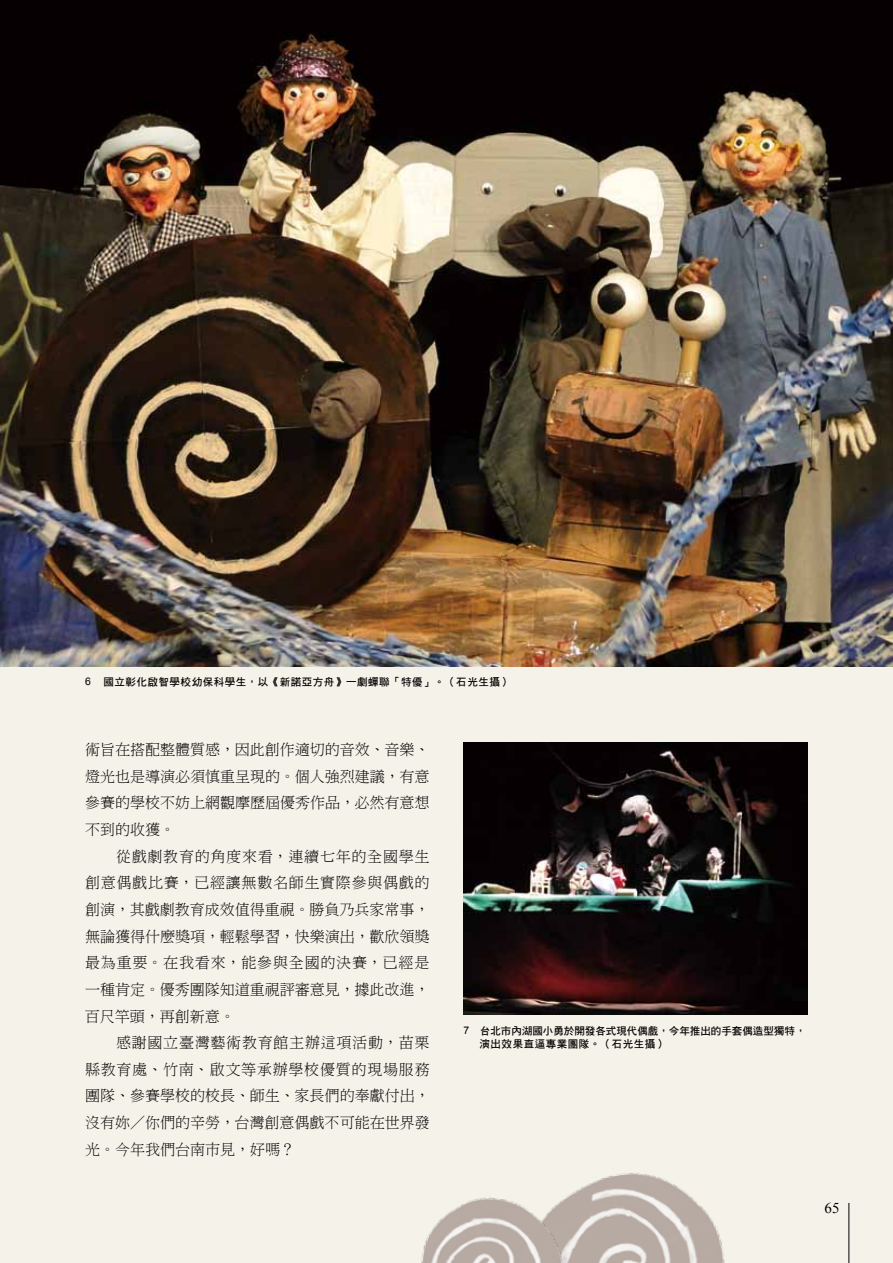
<style>
.page{position:relative;width:893px;height:1263px;background:#f5f2e9}
.page>*{position:absolute;margin:0;border:0;box-sizing:border-box;transform-origin:0 0}
.t1{font:15px/26.7px "DF Ming Lt HKP BF";color:#000;text-align:justify}
.t2{font:15px "Times New Roman";color:#000}
.t3{font:10.5px/13.5px "DF Hei Bd HKP BF";color:#000}
.t4{font:10.5px "DF Hei Bd HKP BF";letter-spacing:.05em;color:#000}
.s1{font-family:"Arial"}
</style>
<div class="page">
<hr style="left:849px;top:1203px;width:1px;height:60px;background:#000">
<img style="left:589px;top:1173px;width:136px;height:90px">
<img style="left:421px;top:1184px;width:172px;height:79px">
<img style="left:0;top:0;width:893px;height:666px">
<img style="left:463px;top:742px;width:345px;height:272px">
<p class="t4" style="left:85px;top:676px;width:427px"><span class="s1">6</span> 國立彰化啟智學校幼保科學生，以《新諾亞方舟》一劇蟬聯「特優」。（石光生攝）</p>
<p class="t1" style="left:85px;top:737px;width:346px">術旨在搭配整體質感，因此創作適切的音效、音樂、燈光也是導演必須慎重呈現的。個人強烈建議，有意參賽的學校不妨上網觀摩歷屆優秀作品，必然有意想不到的收獲。</p>
<p class="t1" style="left:85px;top:843px;width:346px;text-indent:31px">從戲劇教育的角度來看，連續七年的全國學生創意偶戲比賽，已經讓無數名師生實際參與偶戲的創演，其戲劇教育成效值得重視。勝負乃兵家常事，無論獲得什麼獎項，輕鬆學習，快樂演出，歡欣領獎最為重要。在我看來，能參與全國的決賽，已經是一種肯定。優秀團隊知道重視評審意見，據此改進，百尺竿頭，再創新意。</p>
<p class="t1" style="left:85px;top:1030px;width:346px;text-indent:31px">感謝國立臺灣藝術教育館主辦這項活動，苗栗縣教育處、竹南、啟文等承辦學校優質的現場服務團隊、參賽學校的校長、師生、家長們的奉獻付出，沒有妳／你們的辛勞，台灣創意偶戲不可能在世界發光。今年我們台南市見，好嗎？</p>
<p class="t3" style="left:480px;top:1024px;width:328px;text-indent:-16px"><span class="s1">7</span> 台北市內湖國小勇於開發各式現代偶戲，今年推出的手套偶造型獨特，演出效果直逼專業團隊。（石光生攝）</p>
<p class="t2" style="left:825px;top:1198px;width:16px">65</p>
</div>
